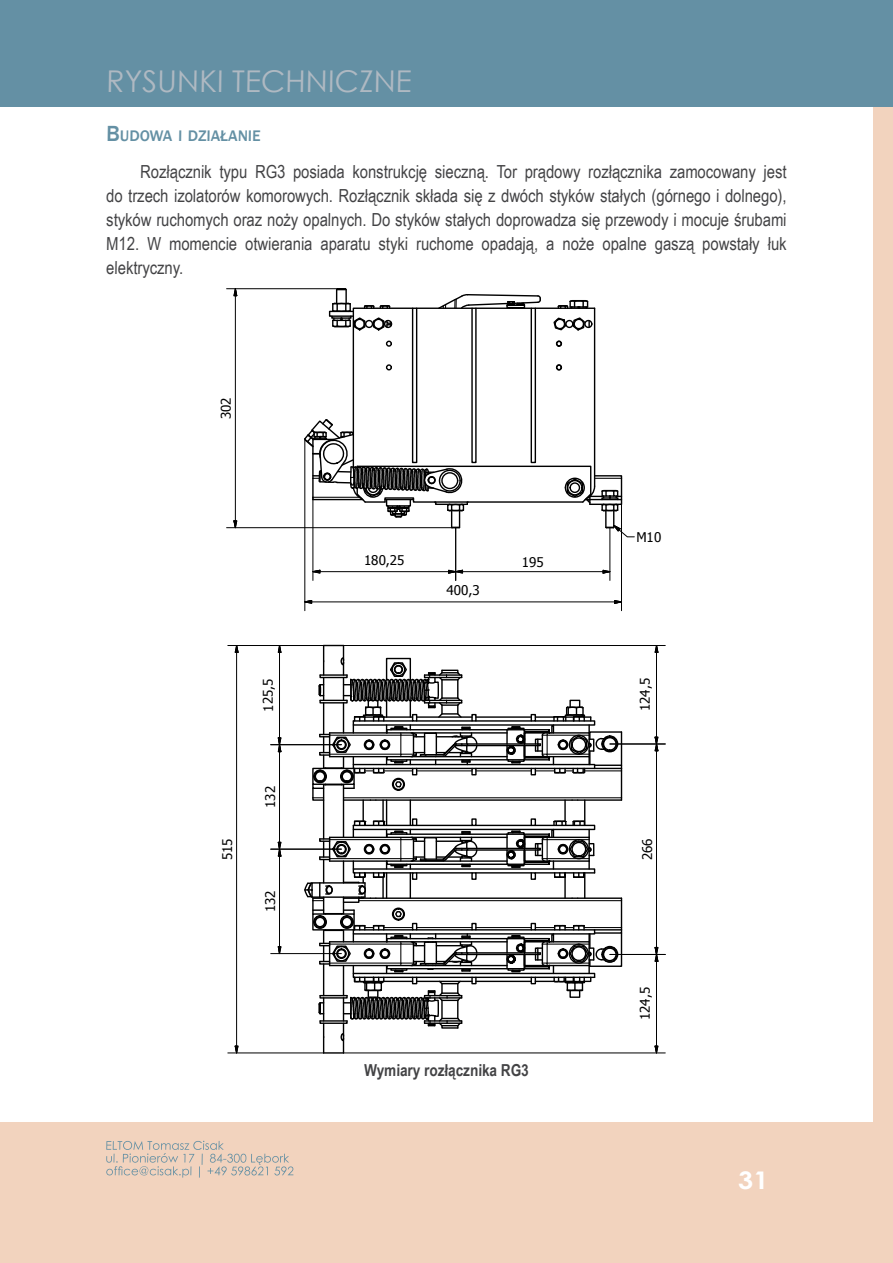
<style>
.page{position:relative;width:893px;height:1263px;background:#fff}
.page>*{position:absolute;margin:0;border:0;box-sizing:border-box;transform-origin:0 0}
.t1{font:30px "Century Gothic";color:#afb9c2}
.t2{font:700 24.3px "Century Gothic";color:#fff;scale:1.11 1}
.t3{font:18px/24px "Arial Narrow";color:#434345;text-align:justify}
.t4{font:700 16.5px "Arial Narrow";color:#434345}
.t5{font:500 15.75px "Franklin Gothic";color:#6490a4}
.t6{font:13.35px "Tahoma";letter-spacing:-.01em;color:#000}
.s1{font-size:22.5px}
</style>
<div class="page">
<div style="left:0;top:1123px;width:893px;height:140px;background:#f2d3be"></div>
<div style="left:874px;top:106px;width:19px;height:1017px;background:#f2d3be"></div>
<svg style="left:106px;top:1141px;width:187px;height:36px"></svg>
<div style="left:0;top:0;width:893px;height:106px;background:#6490a4"></div>
<svg style="left:303px;top:645px;width:320px;height:409px"></svg>
<svg style="left:233px;top:289px;width:5px;height:14px"></svg>
<svg style="left:233px;top:520px;width:5px;height:9px"></svg>
<hr style="left:235px;top:296px;width:1px;height:225px;background:#000">
<hr style="left:227px;top:288px;width:111px;height:1px;background:#000">
<hr style="left:227px;top:527px;width:225px;height:1px;background:#000">
<svg style="left:312px;top:569px;width:9px;height:5px"></svg>
<hr style="left:320px;top:571px;width:129px;height:1px;background:#000">
<hr style="left:313px;top:497px;width:1px;height:83px;background:#000">
<svg style="left:305px;top:600px;width:7px;height:4px"></svg>
<svg style="left:614px;top:600px;width:7px;height:4px"></svg>
<hr style="left:312px;top:601px;width:303px;height:1px;background:#000">
<hr style="left:621px;top:497px;width:1px;height:114px;background:#000">
<hr style="left:304px;top:439px;width:1px;height:172px;background:#000">
<svg style="left:277px;top:646px;width:5px;height:7px"></svg>
<hr style="left:279px;top:652px;width:1px;height:86px;background:#000">
<svg style="left:277px;top:737px;width:5px;height:16px"></svg>
<hr style="left:279px;top:752px;width:1px;height:90px;background:#000">
<hr style="left:271px;top:744px;width:70px;height:1px;background:#000">
<svg style="left:277px;top:946px;width:5px;height:9px"></svg>
<svg style="left:277px;top:841px;width:5px;height:16px"></svg>
<hr style="left:279px;top:856px;width:1px;height:91px;background:#000">
<hr style="left:271px;top:953px;width:70px;height:1px;background:#000">
<hr style="left:271px;top:849px;width:70px;height:1px;background:#000">
<svg style="left:234px;top:1045px;width:5px;height:9px"></svg>
<svg style="left:234px;top:646px;width:5px;height:13px"></svg>
<hr style="left:236px;top:652px;width:1px;height:394px;background:#000">
<hr style="left:228px;top:645px;width:96px;height:1px;background:#000">
<hr style="left:228px;top:1052px;width:96px;height:1px;background:#000">
<hr style="left:656px;top:751px;width:1px;height:196px;background:#000">
<svg style="left:448px;top:569px;width:15px;height:5px"></svg>
<svg style="left:602px;top:569px;width:9px;height:5px"></svg>
<hr style="left:463px;top:571px;width:140px;height:1px;background:#000">
<hr style="left:455px;top:528px;width:1px;height:52px;background:#000">
<hr style="left:609px;top:527px;width:1px;height:53px;background:#000">
<svg style="left:303px;top:288px;width:332px;height:249px"></svg>
<svg style="left:654px;top:646px;width:5px;height:7px"></svg>
<svg style="left:654px;top:736px;width:5px;height:16px"></svg>
<hr style="left:656px;top:652px;width:1px;height:85px;background:#000">
<hr style="left:610px;top:744px;width:55px;height:1px;background:#000">
<hr style="left:343px;top:645px;width:322px;height:1px;background:#000">
<svg style="left:654px;top:1045px;width:5px;height:9px"></svg>
<svg style="left:654px;top:946px;width:5px;height:16px"></svg>
<hr style="left:656px;top:961px;width:1px;height:85px;background:#000">
<hr style="left:610px;top:954px;width:55px;height:1px;background:#000">
<hr style="left:343px;top:1052px;width:322px;height:1px;background:#000">
<h1 class="t1" style="left:106px;top:60px;width:308px">RYSUNKI TECHNICZNE</h1>
<p class="t5" style="left:106px;top:126px;width:156px"><span class="s1">B</span>UDOWA I DZIAŁANIE</p>
<p class="t3" style="left:106px;top:159px;width:682px;text-indent:34px">Rozłącznik typu RG3 posiada konstrukcję sieczną. Tor prądowy rozłącznika zamocowany jest do trzech izolatorów komorowych. Rozłącznik składa się z dwóch styków stałych (górnego i dolnego), styków ruchomych oraz noży opalnych. Do styków stałych doprowadza się przewody i mocuje śrubami M12. W momencie otwierania aparatu styki ruchome opadają, a noże opalne gaszą powstały łuk elektryczny.</p>
<p class="t6" style="left:217px;top:419px;width:23px;rotate:-90deg">302</p>
<p class="t6" style="left:259px;top:712px;width:35px;rotate:-90deg">125,5</p>
<p class="t6" style="left:261px;top:808px;width:23px;rotate:-90deg">132</p>
<p class="t6" style="left:364px;top:551px;width:42px">180,25</p>
<p class="t6" style="left:447px;top:581px;width:35px">400,3</p>
<p class="t6" style="left:522px;top:553px;width:23px">195</p>
<p class="t6" style="left:636px;top:528px;width:26px">M10</p>
<p class="t6" style="left:636px;top:711px;width:35px;rotate:-90deg">124,5</p>
<p class="t6" style="left:218px;top:860px;width:23px;rotate:-90deg">515</p>
<p class="t6" style="left:638px;top:860px;width:23px;rotate:-90deg">266</p>
<p class="t6" style="left:261px;top:912px;width:23px;rotate:-90deg">132</p>
<p class="t4" style="left:364px;top:1058px;width:166px">Wymiary rozłącznika RG3</p>
<p class="t6" style="left:636px;top:1020px;width:35px;rotate:-90deg">124,5</p>
<h2 class="t2" style="left:738px;top:1162px;width:29px">31</h2>
</div>
